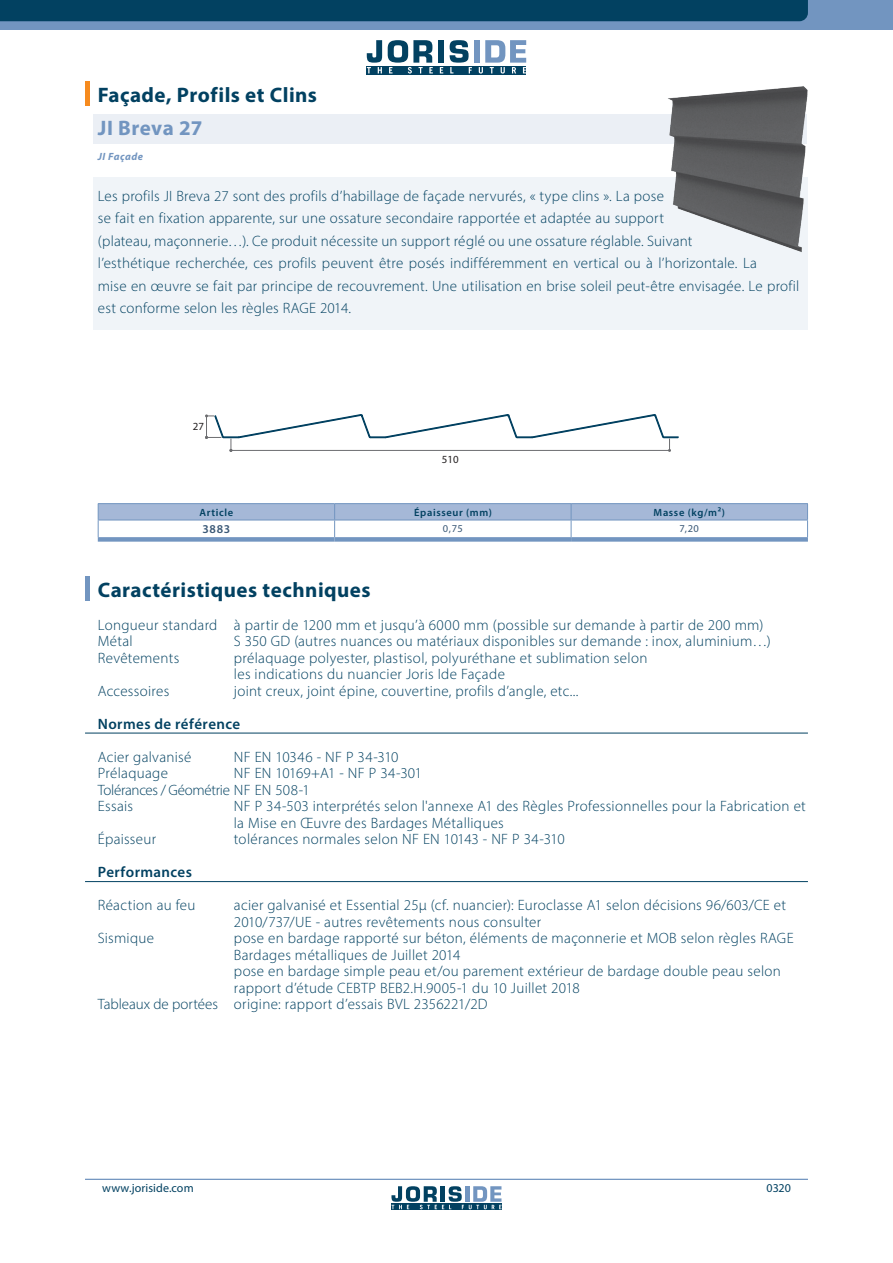
<style>
.page{position:relative;width:893px;height:1263px;background:#fff}
.page>*{position:absolute;margin:0;border:0;box-sizing:border-box;transform-origin:0 0}
.t1{font:700 21px/33px "Myriad Pro";letter-spacing:.02em;color:#024161}
.t2{font:300 15px/22.5px "Myriad Pro";letter-spacing:.02em;color:#024161}
.t3{font:300 15px/16.5px "Myriad Pro";letter-spacing:-.015em;color:#024161}
.t4{font:600 15px "Myriad Pro";letter-spacing:.03em;color:#024161}
.t5{font:12px "Myriad Pro";letter-spacing:.01em;color:#024161}
.t6{font:600 12px "Myriad Pro";color:#3a5876}
.t7{font:10.95px "Myriad Pro";color:#231f20}
.t8{font:600 10.5px "Myriad Pro";letter-spacing:.065em;color:#024161}
.t9{font:italic 700 10.5px "Myriad Pro";letter-spacing:.05em;color:#7295c0}
.t10{font:10.5px "Myriad Pro";color:#3a5876}
.s1{color:#7295c0}
</style>
<div class="page">
<hr style="left:85px;top:82px;width:4px;height:24px;background:#f68b1f">
<div style="left:94px;top:115px;width:713px;height:29px;background:#ebeff5"></div>
<div style="left:94px;top:177px;width:714px;height:153px;background:#f0f4f8"></div>
<div style="left:98px;top:537px;width:237px;height:5px;background:#7295c0"></div>
<div style="left:335px;top:537px;width:236px;height:5px;background:#7295c0"></div>
<div style="left:571px;top:537px;width:237px;height:5px;background:#7295c0"></div>
<hr style="left:571px;top:503px;width:237px;height:1px;background:#7295c0">
<hr style="left:98px;top:503px;width:237px;height:1px;background:#7295c0">
<hr style="left:335px;top:503px;width:236px;height:1px;background:#7295c0">
<svg style="left:98px;top:504px;width:710px;height:33px"></svg>
<hr style="left:98px;top:520px;width:237px;height:1px;background:#7295c0">
<hr style="left:335px;top:520px;width:236px;height:1px;background:#7295c0">
<hr style="left:85px;top:577px;width:4px;height:24px;background:#7295c0">
<hr style="left:85px;top:733px;width:723px;height:1px;background:#024161">
<hr style="left:85px;top:881px;width:723px;height:1px;background:#024161">
<img style="left:613px;top:86px;width:195px;height:166px">
<svg style="left:205px;top:414px;width:474px;height:38px"></svg>
<div style="left:0;top:0;width:893px;height:30px;background:#7295c0"></div>
<div style="left:0;top:0;width:808px;height:21px;background:#024161"></div>
<div style="left:367px;top:66px;width:159px;height:9px;background:#024161"></div>
<div style="left:438px;top:40px;width:6px;height:23px;background:#024161"></div>
<div style="left:474px;top:40px;width:6px;height:23px;background:#7295c0"></div>
<svg style="left:367px;top:40px;width:15px;height:33px"></svg>
<svg style="left:388px;top:40px;width:45px;height:34px"></svg>
<svg style="left:440px;top:67px;width:3px;height:6px"></svg>
<svg style="left:450px;top:40px;width:22px;height:33px"></svg>
<svg style="left:479px;top:40px;width:47px;height:34px"></svg>
<svg style="left:391px;top:1209px;width:110px;height:1px"></svg>
<svg style="left:391px;top:1186px;width:110px;height:23px"></svg>
<hr style="left:85px;top:1179px;width:723px;height:1px;background:#7295c0">
<p class="t1" style="left:98px;top:77px;width:221px">Façade, Profils et Clins<br><span class="s1">JI Breva 27</span></p>
<p class="t9" style="left:98px;top:150px;width:47px">JI Façade</p>
<p class="t2" style="left:98px;top:184px;width:703px">Les profils JI Breva 27 sont des profils d’habillage de façade nervurés, « type clins ». La pose<br>se fait en fixation apparente, sur une ossature secondaire rapportée et adaptée au support<br>(plateau, maçonnerie…). Ce produit nécessite un support réglé ou une ossature réglable. Suivant<br>l’esthétique recherchée, ces profils peuvent être posés indifféremment en vertical ou à l’horizontale. La<br>mise en œuvre se fait par principe de recouvrement. Une utilisation en brise soleil peut-être envisagée. Le profil est conforme selon les règles RAGE 2014.</p>
<p class="t7" style="left:193px;top:419px;width:13px">27</p>
<p class="t7" style="left:442px;top:453px;width:18px">510</p>
<p class="t8" style="left:199px;top:505px;width:35px">Article</p>
<p class="t8" style="left:414px;top:505px;width:79px">Épaisseur (mm)</p>
<p class="t8" style="left:654px;top:505px;width:73px">Masse (kg/m2)</p>
<p class="t6" style="left:203px;top:522px;width:29px">3883</p>
<p class="t10" style="left:443px;top:522px;width:21px">0,75</p>
<p class="t10" style="left:680px;top:522px;width:21px">7,20</p>
<p class="t1" style="left:98px;top:572px;width:274px">Caractéristiques techniques</p>
<p class="t2" style="left:98px;top:616px;width:667px;line-height:16.5px">Longueur standard à partir de 1200 mm et jusqu’à 6000 mm (possible sur demande à partir de 200 mm)<br>Métal</p>
<p class="t2" style="left:234px;top:630px;width:538px">S 350 GD (autres nuances ou matériaux disponibles sur demande : inox, aluminium…)</p>
<p class="t2" style="left:98px;top:646px;width:83px">Revêtements</p>
<p class="t2" style="left:234px;top:649px;width:415px;line-height:16.5px">prélaquage polyester, plastisol, polyuréthane et sublimation selon les indications du nuancier Joris Ide Façade</p>
<p class="t2" style="left:98px;top:679px;width:73px">Accessoires</p>
<p class="t2" style="left:234px;top:679px;width:346px">joint creux, joint épine, couvertine, profils d’angle, etc...</p>
<p class="t4" style="left:98px;top:714px;width:144px">Normes de référence</p>
<p class="t2" style="left:98px;top:745px;width:95px">Acier galvanisé</p>
<p class="t2" style="left:234px;top:745px;width:166px">NF EN 10346 - NF P 34-310</p>
<p class="t2" style="left:98px;top:762px;width:72px">Prélaquage</p>
<p class="t3" style="left:98px;top:765px;width:326px;text-indent:136px">NF EN 10169+A1 - NF P 34-301<br>Tolérances / Géométrie NF EN 508-1<br>Essais</p>
<p class="t2" style="left:234px;top:798px;width:573px;line-height:16.5px">NF P 34-503 interprétés selon l'annexe A1 des Règles Professionnelles pour la Fabrication et la Mise en Œuvre des Bardages Métalliques</p>
<p class="t2" style="left:98px;top:828px;width:60px">Épaisseur</p>
<p class="t2" style="left:234px;top:828px;width:332px">tolérances normales selon NF EN 10143 - NF P 34-310</p>
<p class="t4" style="left:98px;top:862px;width:96px">Performances</p>
<p class="t2" style="left:98px;top:894px;width:99px">Réaction au feu</p>
<p class="t2" style="left:234px;top:897px;width:554px;line-height:16.5px">acier galvanisé et Essential 25µ (cf. nuancier): Euroclasse A1 selon décisions 96/603/CE et<br>2010/737/UE - autres revêtements nous consulter</p>
<p class="t2" style="left:98px;top:927px;width:58px">Sismique</p>
<p class="t2" style="left:234px;top:927px;width:561px">pose en bardage rapporté sur béton, éléments de maçonnerie et MOB selon règles RAGE</p>
<p class="t2" style="left:234px;top:943px;width:228px">Bardages métalliques de Juillet 2014</p>
<p class="t2" style="left:234px;top:960px;width:549px">pose en bardage simple peau et/ou parement extérieur de bardage double peau selon</p>
<p class="t2" style="left:234px;top:976px;width:347px">rapport d’étude CEBTP BEB2.H.9005-1 du 10 Juillet 2018</p>
<p class="t2" style="left:98px;top:993px;width:391px">Tableaux de portées origine: rapport d’essais BVL 2356221/2D</p>
<p class="t5" style="left:102px;top:1181px;width:93px">www.joriside.com</p>
<p class="t5" style="left:767px;top:1181px;width:26px">0320</p>
</div>
